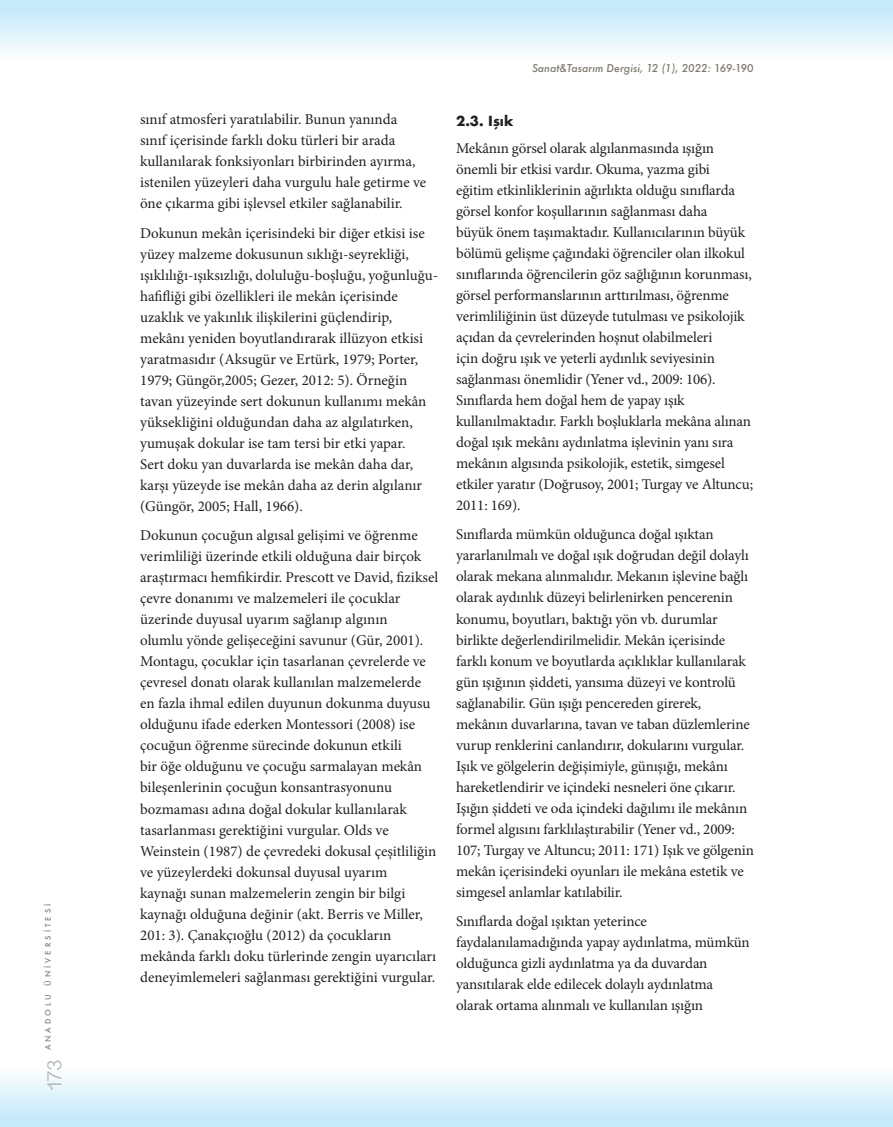
<style>
.page{position:relative;width:893px;height:1127px;background:#fff}
.page>*{position:absolute;margin:0;border:0;box-sizing:border-box;transform-origin:0 0}
.t1{font:18px "Oriya Sangam MN";color:#b6b7bb}
.t2{font:15px/21px "Minion Pro";letter-spacing:-.005em;color:#231f20}
.t3{font:700 13.5px "Futura";color:#231f20}
.t4{font:italic 500 10.5px "Futura";color:#7d796d}
.t5{font:500 7.5px "Futura";letter-spacing:.4em;color:#808285}
.s1{font-style:normal}
</style>
<div class="page">
<div style="left:0;top:1045px;width:893px;height:82px;background:linear-gradient(to bottom,#fff,#c3e9fa)"></div>
<div style="left:0;top:0;width:893px;height:81px;background:linear-gradient(to bottom,#c0e8f9,#fff)"></div>
<p class="t5" style="left:43px;top:1050px;width:148px;rotate:-90deg">ANADOLU ÜNİVERSİTESİ</p>
<p class="t1" style="left:42px;top:1092px;width:35px;rotate:-90deg">173</p>
<p class="t2" style="left:140px;top:109px;width:288px">sınıf atmosferi yaratılabilir. Bunun yanında sınıf içerisinde farklı doku türleri bir arada kullanılarak fonksiyonları birbirinden ayırma, istenilen yüzeyleri daha vurgulu hale getirme ve öne çıkarma gibi işlevsel etkiler sağlanabilir.</p>
<p class="t2" style="left:140px;top:223px;width:299px">Dokunun mekân içerisindeki bir diğer etkisi ise yüzey malzeme dokusunun sıklığı-seyrekliği, ışıklılığı-ışıksızlığı, doluluğu-boşluğu, yoğunluğu&shy;hafifliği gibi özellikleri ile mekân içerisinde uzaklık ve yakınlık ilişkilerini güçlendirip, mekânı yeniden boyutlandırarak illüzyon etkisi yaratmasıdır (Aksugür ve Ertürk, 1979; Porter, 1979; Güngör,2005; Gezer, 2012: 5). Örneğin tavan yüzeyinde sert dokunun kullanımı mekân yüksekliğini olduğundan daha az algılatırken, yumuşak dokular ise tam tersi bir etki yapar.<br>Sert doku yan duvarlarda ise mekân daha dar, karşı yüzeyde ise mekân daha az derin algılanır (Güngör, 2005; Hall, 1966).</p>
<p class="t2" style="left:140px;top:525px;width:300px">Dokunun çocuğun algısal gelişimi ve öğrenme verimliliği üzerinde etkili olduğuna dair birçok araştırmacı hemfikirdir. Prescott ve David, fiziksel çevre donanımı ve malzemeleri ile çocuklar üzerinde duyusal uyarım sağlanıp algının<br>olumlu yönde gelişeceğini savunur (Gür, 2001).<br>Montagu, çocuklar için tasarlanan çevrelerde ve çevresel donatı olarak kullanılan malzemelerde en fazla ihmal edilen duyunun dokunma duyusu olduğunu ifade ederken Montessori (2008) ise çocuğun öğrenme sürecinde dokunun etkili<br>bir öğe olduğunu ve çocuğu sarmalayan mekân bileşenlerinin çocuğun konsantrasyonunu bozmaması adına doğal dokular kullanılarak tasarlanması gerektiğini vurgular. Olds ve Weinstein (1987) de çevredeki dokusal çeşitliliğin ve yüzeylerdeki dokunsal duyusal uyarım<br>kaynağı sunan malzemelerin zengin bir bilgi kaynağı olduğuna değinir (akt. Berris ve Miller, 201: 3). Çanakçıoğlu (2012) da çocukların mekânda farklı doku türlerinde zengin uyarıcıları deneyimlemeleri sağlanması gerektiğini vurgular.</p>
<p class="t4" style="left:532px;top:61px;width:223px">Sanat&amp;Tasarım Dergisi, 12 (1), 2022: <span class="s1">169-190</span></p>
<p class="t3" style="left:456px;top:111px;width:59px">2.3. Işık</p>
<p class="t2" style="left:456px;top:138px;width:298px">Mekânın görsel olarak algılanmasında ışığın önemli bir etkisi vardır. Okuma, yazma gibi<br>eğitim etkinliklerinin ağırlıkta olduğu sınıflarda görsel konfor koşullarının sağlanması daha<br>büyük önem taşımaktadır. Kullanıcılarının büyük bölümü gelişme çağındaki öğrenciler olan ilkokul sınıflarında öğrencilerin göz sağlığının korunması, görsel performanslarının arttırılması, öğrenme verimliliğinin üst düzeyde tutulması ve psikolojik açıdan da çevrelerinden hoşnut olabilmeleri<br>için doğru ışık ve yeterli aydınlık seviyesinin sağlanması önemlidir (Yener vd., 2009: 106).<br>Sınıflarda hem doğal hem de yapay ışık kullanılmaktadır. Farklı boşluklarla mekâna alınan doğal ışık mekânı aydınlatma işlevinin yanı sıra mekânın algısında psikolojik, estetik, simgesel etkiler yaratır (Doğrusoy, 2001; Turgay ve Altuncu; 2011: 169).</p>
<p class="t2" style="left:456px;top:524px;width:299px">Sınıflarda mümkün olduğunca doğal ışıktan yararlanılmalı ve doğal ışık doğrudan değil dolaylı olarak mekana alınmalıdır. Mekanın işlevine bağlı olarak aydınlık düzeyi belirlenirken pencerenin konumu, boyutları, baktığı yön vb. durumlar birlikte değerlendirilmelidir. Mekân içerisinde farklı konum ve boyutlarda açıklıklar kullanılarak gün ışığının şiddeti, yansıma düzeyi ve kontrolü sağlanabilir. Gün ışığı pencereden girerek, mekânın duvarlarına, tavan ve taban düzlemlerine vurup renklerini canlandırır, dokularını vurgular.<br>Işık ve gölgelerin değişimiyle, günışığı, mekânı hareketlendirir ve içindeki nesneleri öne çıkarır.<br>Işığın şiddeti ve oda içindeki dağılımı ile mekânın formel algısını farklılaştırabilir (Yener vd., 2009:<br>107; Turgay ve Altuncu; 2011: 171) Işık ve gölgenin mekân içerisindeki oyunları ile mekâna estetik ve simgesel anlamlar katılabilir.</p>
<p class="t2" style="left:456px;top:911px;width:295px">Sınıflarda doğal ışıktan yeterince faydalanılamadığında yapay aydınlatma, mümkün olduğunca gizli aydınlatma ya da duvardan yansıtılarak elde edilecek dolaylı aydınlatma olarak ortama alınmalı ve kullanılan ışığın</p>
</div>
